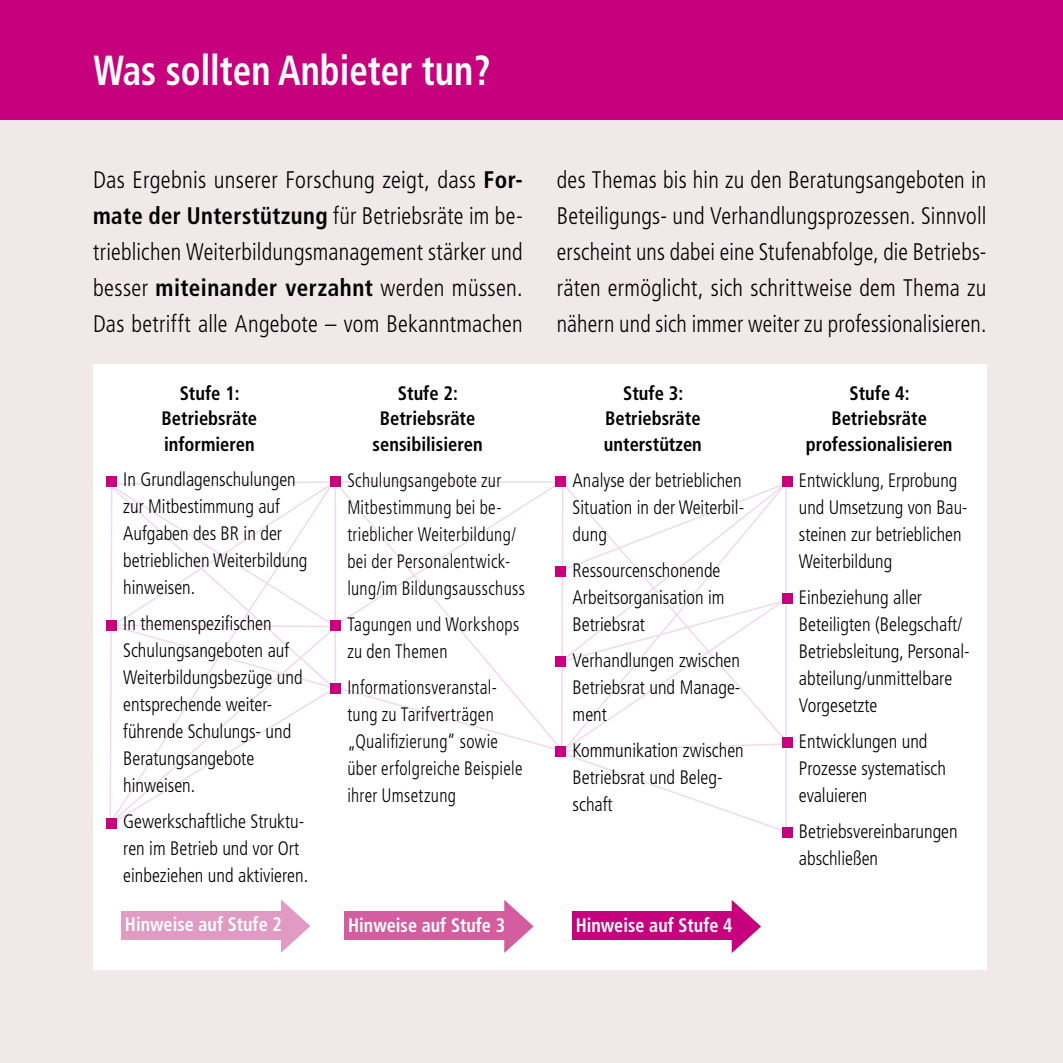
<style>
.page{position:relative;width:1063px;height:1063px;background:#f1e8ea}
.page>*{position:absolute;margin:0;border:0;box-sizing:border-box;transform-origin:0 0}
.t1{font:700 condensed 42px "Frutiger LT Std";color:#fff;scale:.88 1}
.t2{font:300 condensed 24px/36px "Frutiger LT Std";letter-spacing:.01em;color:#000;text-align:justify;scale:.95 1}
.t3{font:300 condensed 24px/36px "Frutiger LT Std";letter-spacing:.01em;color:#000;text-align:justify}
.t4{font:300 condensed 19.5px/27px "Frutiger LT Std";color:#000;scale:.95 1}
.t5{font:300 condensed 19.5px/27px "Frutiger LT Std";color:#000;scale:.9 1}
.t6{font:700 condensed 19.5px/25.5px "Frutiger LT Std";color:#000;text-align:center;scale:.95 1}
.t7{font:300 condensed 19.5px/27px "Frutiger LT Std";color:#000;scale:.94 1}
.t8{font:700 condensed 19.5px "Frutiger LT Std";color:#fff;scale:.93 1}
.t9{font:300 condensed 19.5px/27px "Frutiger LT Std";letter-spacing:.02em;color:#000;scale:.9 1}
.s1{font-weight:700}
</style>
<div class="page">
<div style="left:0;top:0;width:1063px;height:119px;background:#c7007e"></div>
<div style="left:94px;top:364px;width:893px;height:605px;background:#fff"></div>
<div style="left:121px;top:911px;width:166px;height:29px;background:#e19ac3"></div>
<svg style="left:281px;top:899px;width:29px;height:54px"></svg>
<div style="left:344px;top:911px;width:166px;height:29px;background:#d35d9f"></div>
<svg style="left:504px;top:900px;width:30px;height:53px"></svg>
<div style="left:572px;top:911px;width:165px;height:29px;background:#c7007e"></div>
<svg style="left:732px;top:900px;width:29px;height:53px"></svg>
<div style="left:782px;top:476px;width:10px;height:11px;background:#c7007e"></div>
<div style="left:782px;top:827px;width:10px;height:11px;background:#c7007e"></div>
<svg style="left:105px;top:479px;width:687px;height:352px"></svg>
<div style="left:330px;top:476px;width:11px;height:11px;background:#c7007e"></div>
<div style="left:330px;top:620px;width:11px;height:11px;background:#c7007e"></div>
<div style="left:330px;top:683px;width:11px;height:11px;background:#c7007e"></div>
<div style="left:556px;top:476px;width:10px;height:11px;background:#c7007e"></div>
<div style="left:556px;top:566px;width:10px;height:11px;background:#c7007e"></div>
<div style="left:556px;top:656px;width:10px;height:11px;background:#c7007e"></div>
<div style="left:556px;top:746px;width:10px;height:11px;background:#c7007e"></div>
<div style="left:106px;top:476px;width:11px;height:10px;background:#c7007e"></div>
<div style="left:106px;top:620px;width:11px;height:10px;background:#c7007e"></div>
<div style="left:106px;top:818px;width:11px;height:10px;background:#c7007e"></div>
<h1 class="t1" style="left:94px;top:45px;width:453px">Was sollten Anbieter tun?</h1>
<p class="t3" style="left:93px;top:162px;width:431px">Das Ergebnis unserer Forschung zeigt, dass <span class="s1">For&shy;mate der Unterstützung</span> für Betriebsräte im be&shy;trieblichen Weiterbildungsmanagement stärker und besser <span class="s1">miteinander verzahnt</span> werden müssen.<br>Das betrifft alle Angebote – vom Bekanntmachen</p>
<p class="t2" style="left:557px;top:162px;width:454px">des Themas bis hin zu den Beratungsangeboten in Beteiligungs- und Verhandlungsprozessen. Sinnvoll erscheint uns dabei eine Stufenabfolge, die Betriebs&shy;räten ermöglicht, sich schrittweise dem Thema zu nähern und sich immer weiter zu professionalisieren.</p>
<p class="t6" style="left:162px;top:380px;width:102px">Stufe 1:<br>Betriebsräte informieren</p>
<p class="t4" style="left:123px;top:466px;width:195px">In Grundlagenschulungen zur Mitbestimmung auf<br>Aufgaben des BR in der betrieblichen Weiterbildung hinweisen.</p>
<p class="t4" style="left:123px;top:610px;width:190px">In themenspezifischen<br>Schulungsangeboten auf<br>Weiterbildungsbezüge und entsprechende weiter&shy;führende Schulungs- und<br>Beratungsangebote hinweisen.</p>
<p class="t4" style="left:123px;top:808px;width:196px">Gewerkschaftliche Struktu&shy;ren im Betrieb und vor Ort einbeziehen und aktivieren.</p>
<p class="t6" style="left:373px;top:380px;width:117px">Stufe 2:<br>Betriebsräte sensibilisieren</p>
<p class="t5" style="left:347px;top:467px;width:199px">Schulungsangebote zur<br>Mitbestimmung bei be&shy;trieblicher Weiterbildung/ bei der Personalentwick&shy;lung/im Bildungsausschuss</p>
<p class="t9" style="left:347px;top:611px;width:193px">Tagungen und Workshops zu den Themen</p>
<p class="t5" style="left:347px;top:674px;width:196px">Informationsveranstal&shy;tung zu Tarifverträgen „Qualifizierung“ sowie über erfolgreiche Beispiele ihrer Umsetzung</p>
<p class="t6" style="left:604px;top:380px;width:105px">Stufe 3:<br>Betriebsräte unterstützen</p>
<p class="t4" style="left:573px;top:467px;width:182px">Analyse der betrieblichen<br>Situation in der Weiterbil&shy;dung</p>
<p class="t4" style="left:573px;top:557px;width:162px">Ressourcenschonende<br>Arbeitsorganisation im<br>Betriebsrat</p>
<p class="t4" style="left:573px;top:647px;width:178px;text-align:justify">Verhandlungen zwischen Betriebsrat und Manage&shy;ment</p>
<p class="t4" style="left:573px;top:737px;width:182px">Kommunikation zwischen<br>Betriebsrat und Beleg&shy;schaft</p>
<p class="t8" style="left:125px;top:913px;width:170px">Hinweise auf Stufe 2</p>
<p class="t8" style="left:348px;top:913px;width:170px">Hinweise auf Stufe 3</p>
<p class="t8" style="left:576px;top:914px;width:170px">Hinweise auf Stufe 4</p>
<p class="t6" style="left:806px;top:380px;width:156px">Stufe 4:<br>Betriebsräte professionalisieren</p>
<p class="t7" style="left:799px;top:467px;width:181px">Entwicklung, Erprobung und Umsetzung von Bau&shy;steinen zur betrieblichen<br>Weiterbildung</p>
<p class="t4" style="left:799px;top:584px;width:181px">Einbeziehung aller<br>Beteiligten (Belegschaft/<br>Betriebsleitung, Personal&shy;abteilung/unmittelbare<br>Vorgesetzte</p>
<p class="t4" style="left:799px;top:728px;width:156px">Entwicklungen und<br>Prozesse systematisch evaluieren</p>
<p class="t4" style="left:799px;top:818px;width:169px">Betriebsvereinbarungen abschließen</p>
</div>
